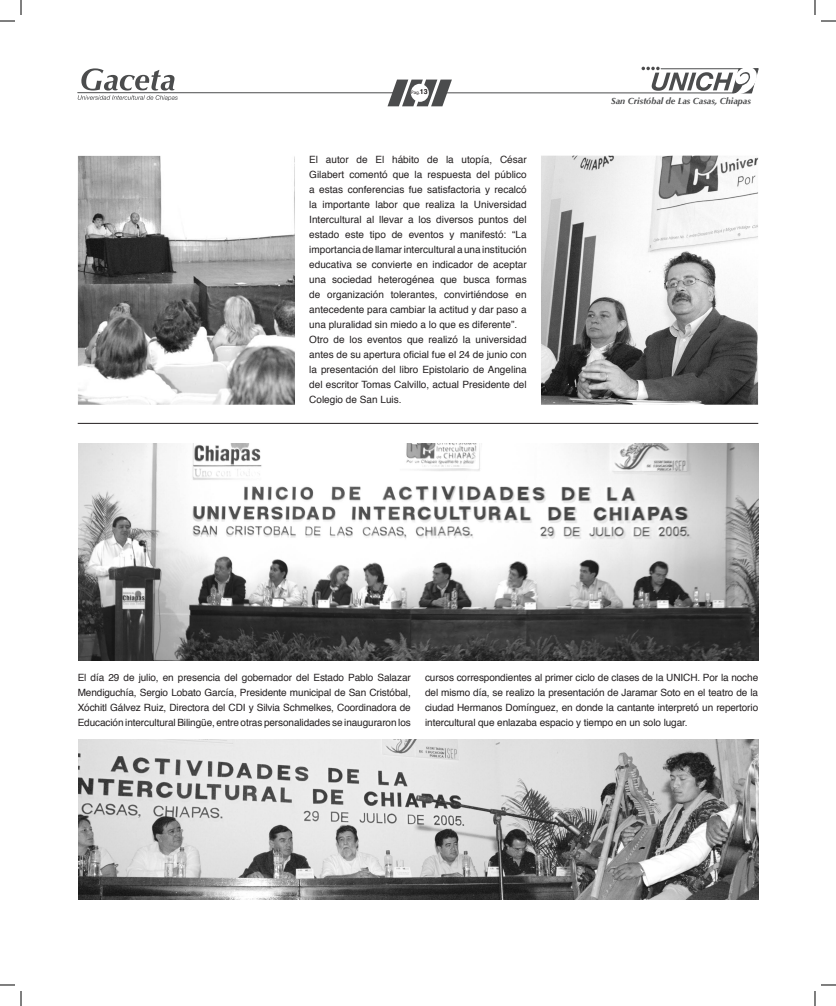
<style>
.page{position:relative;width:836px;height:1006px;background:#fff}
.page>*{position:absolute;margin:0;border:0;box-sizing:border-box;transform-origin:0 0}
.t1{font:10px/15px "Helvetica";color:#231f20;text-align:justify}
.t2{font:italic 700 9px "Optima";color:#4b4c4d}
.t3{font:condensed 5px "Helvetica";color:#231f20}
.s1{font-weight:700;font-stretch:normal;font-size:7px}
</style>
<div class="page">
<img style="left:79px;top:740px;width:679px;height:160px">
<img style="left:78px;top:443px;width:680px;height:217px">
<svg style="left:77px;top:67px;width:682px;height:39px"></svg>
<img style="left:541px;top:156px;width:217px;height:249px">
<hr style="left:78px;top:423px;width:680px;height:1px;background:#231f20">
<img style="left:78px;top:156px;width:217px;height:249px">
<svg style="left:0;top:0;width:22px;height:22px"></svg>
<svg style="left:0;top:984px;width:22px;height:22px"></svg>
<svg style="left:814px;top:0;width:22px;height:22px"></svg>
<svg style="left:814px;top:984px;width:22px;height:22px"></svg>
<p class="t3" style="left:411px;top:90px;width:18px">Pag.<span class="s1">13</span></p>
<p class="t1" style="left:309px;top:153px;width:219px;text-align:left">El autor de El hábito de la utopía, César Gilabert comentó que la respuesta del público a estas conferencias fue satisfactoria y recalcó la importante labor que realiza la Universidad Intercultural al llevar a los diversos puntos del estado este tipo de eventos y manifestó: “La importancia de llamar intercultural a una institución educativa se convierte en indicador de aceptar una sociedad heterogénea que busca formas de organización tolerantes, convirtiéndose en antecedente para cambiar la actitud y dar paso a una pluralidad sin miedo a lo que es diferente”.<br>Otro de los eventos que realizó la universidad antes de su apertura oficial fue el 24 de junio con la presentación del libro Epistolario de Angelina del escritor Tomas Calvillo, actual Presidente del Colegio de San Luis.</p>
<p class="t2" style="left:611px;top:96px;width:141px">San Cristóbal de Las Casas, Chiapas</p>
<p class="t1" style="left:78px;top:670px;width:335px">El día 29 de julio, en presencia del gobernador del Estado Pablo Salazar Mendiguchía, Sergio Lobato García, Presidente municipal de San Cristóbal, Xóchitl Gálvez Ruiz, Directora del CDI y Silvia Schmelkes, Coordinadora de Educación intercultural Bilingüe, entre otras personalidades se inauguraron los</p>
<p class="t1" style="left:425px;top:670px;width:335px">cursos correspondientes al primer ciclo de clases de la UNICH. Por la noche del mismo día, se realizo la presentación de Jaramar Soto en el teatro de la ciudad Hermanos Domínguez, en donde la cantante interpretó un repertorio intercultural que enlazaba espacio y tiempo en un solo lugar.</p>
</div>
